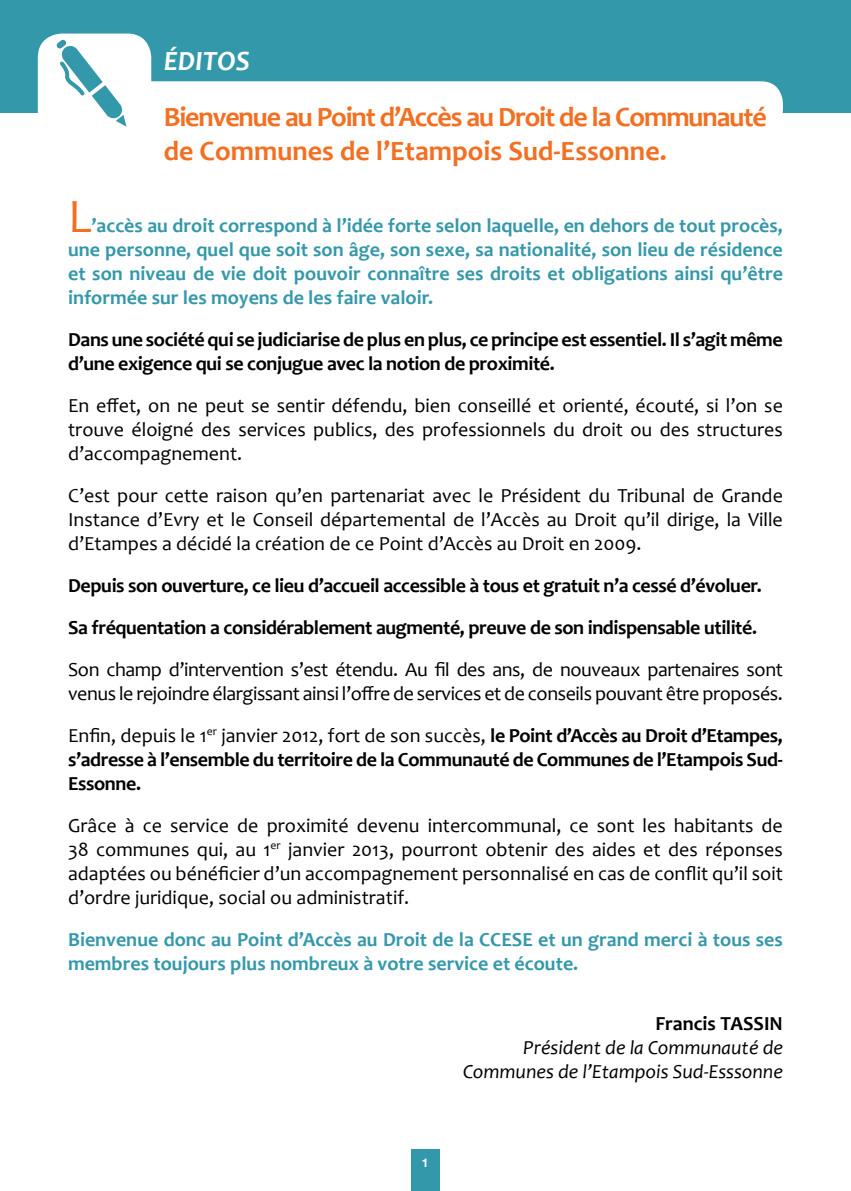
<style>
.page{position:relative;width:851px;height:1191px;background:#fff}
.page>*{position:absolute;margin:0;border:0;box-sizing:border-box;transform-origin:0 0}
.t1{font:48px "Candara";color:#f36f21}
.t2{font:700 28px/34px "Candara";letter-spacing:-.04em;color:#f36f21}
.t3{font:italic 700 28px "Candara";color:#fff}
.t4{font:20px/24px "Candara";color:#000;text-align:justify}
.t5{font:700 20px/24px "Candara";letter-spacing:-.02em;color:#000}
.t6{font:700 20px/24px "Candara";color:#3498ab;text-align:justify}
.t7{font:20px/24px "Candara";letter-spacing:-.02em;color:#000}
.t8{font:italic 20px/24px "Candara";color:#000;text-align:right}
.t9{font:700 20px "Candara";color:#000}
.t10{font:700 12px "Helvetica Neue";color:#fff}
.s1{font-weight:400}
</style>
<div class="page">
<div style="left:0;top:0;width:850px;height:112px;background:#3498ab"></div>
<div style="left:76px;top:81px;width:706px;height:50px;background:#fff;border-radius:22px"></div>
<div style="left:38px;top:34px;width:113px;height:113px;background:#fff;border-radius:24px"></div>
<svg style="left:56px;top:39px;width:70px;height:88px"></svg>
<div style="left:411px;top:1149px;width:28px;height:42px;background:#3498ab"></div>
<h2 class="t3" style="left:164px;top:44px;width:88px">ÉDITOS</h2>
<h2 class="t2" style="left:164px;top:100px;width:604px">Bienvenue au Point d’Accès au Droit de la Communauté de Communes de l’Etampois Sud-Essonne.</h2>
<h1 class="t1" style="left:68px;top:187px;width:25px">L</h1>
<p class="t6" style="left:68px;top:213px;width:716px;text-indent:24px">’accès au droit correspond à l’idée forte selon laquelle, en dehors de tout procès, une personne, quel que soit son âge, son sexe, sa nationalité, son lieu de résidence et son niveau de vie doit pouvoir connaître ses droits et obligations ainsi qu’être informée sur les moyens de les faire valoir.</p>
<p class="t5" style="left:68px;top:327px;width:716px">Dans une société qui se judiciarise de plus en plus, ce principe est essentiel. Il s’agit même d’une exigence qui se conjugue avec la notion de proximité.</p>
<p class="t4" style="left:68px;top:393px;width:716px">En effet, on ne peut se sentir défendu, bien conseillé et orienté, écouté, si l’on se trouve éloigné des services publics, des professionnels du droit ou des structures d’accompagnement.</p>
<p class="t4" style="left:68px;top:483px;width:716px">C’est pour cette raison qu’en partenariat avec le Président du Tribunal de Grande Instance d’Evry et le Conseil départemental de l’Accès au Droit qu’il dirige, la Ville d’Etampes a décidé la création de ce Point d’Accès au Droit en 2009.</p>
<p class="t5" style="left:68px;top:564px;width:695px;line-height:42px">Depuis son ouverture, ce lieu d’accueil accessible à tous et gratuit n’a cessé d’évoluer.<br>Sa fréquentation a considérablement augmenté, preuve de son indispensable utilité.</p>
<p class="t7" style="left:68px;top:657px;width:716px">Son champ d’intervention s’est étendu. Au fil des ans, de nouveaux partenaires sont venus le rejoindre élargissant ainsi l’offre de services et de conseils pouvant être proposés.</p>
<p class="t5" style="left:68px;top:723px;width:716px;text-align:justify"><span class="s1">Enfin, depuis le 1</span><sup>er</sup> <span class="s1">janvier 2012, fort de son succès,</span> le Point d’Accès au Droit d’Etampes, s’adresse à l’ensemble du territoire de la Communauté de Communes de l’Etampois Sud-Essonne.</p>
<p class="t4" style="left:68px;top:813px;width:716px">Grâce à ce service de proximité devenu intercommunal, ce sont les habitants de 38 communes qui, au 1<sup>er</sup> janvier 2013, pourront obtenir des aides et des réponses adaptées ou bénéficier d’un accompagnement personnalisé en cas de conflit qu’il soit d’ordre juridique, social ou administratif.</p>
<p class="t6" style="left:68px;top:927px;width:716px">Bienvenue donc au Point d’Accès au Droit de la CCESE et un grand merci à tous ses membres toujours plus nombreux à votre service et écoute.</p>
<p class="t10" style="left:421px;top:1152px;width:8px">1</p>
<p class="t9" style="left:655px;top:1011px;width:129px">Francis TASSIN</p>
<p class="t8" style="left:463px;top:1035px;width:321px">Président de la Communauté de<br>Communes de l’Etampois Sud-Esssonne</p>
</div>
